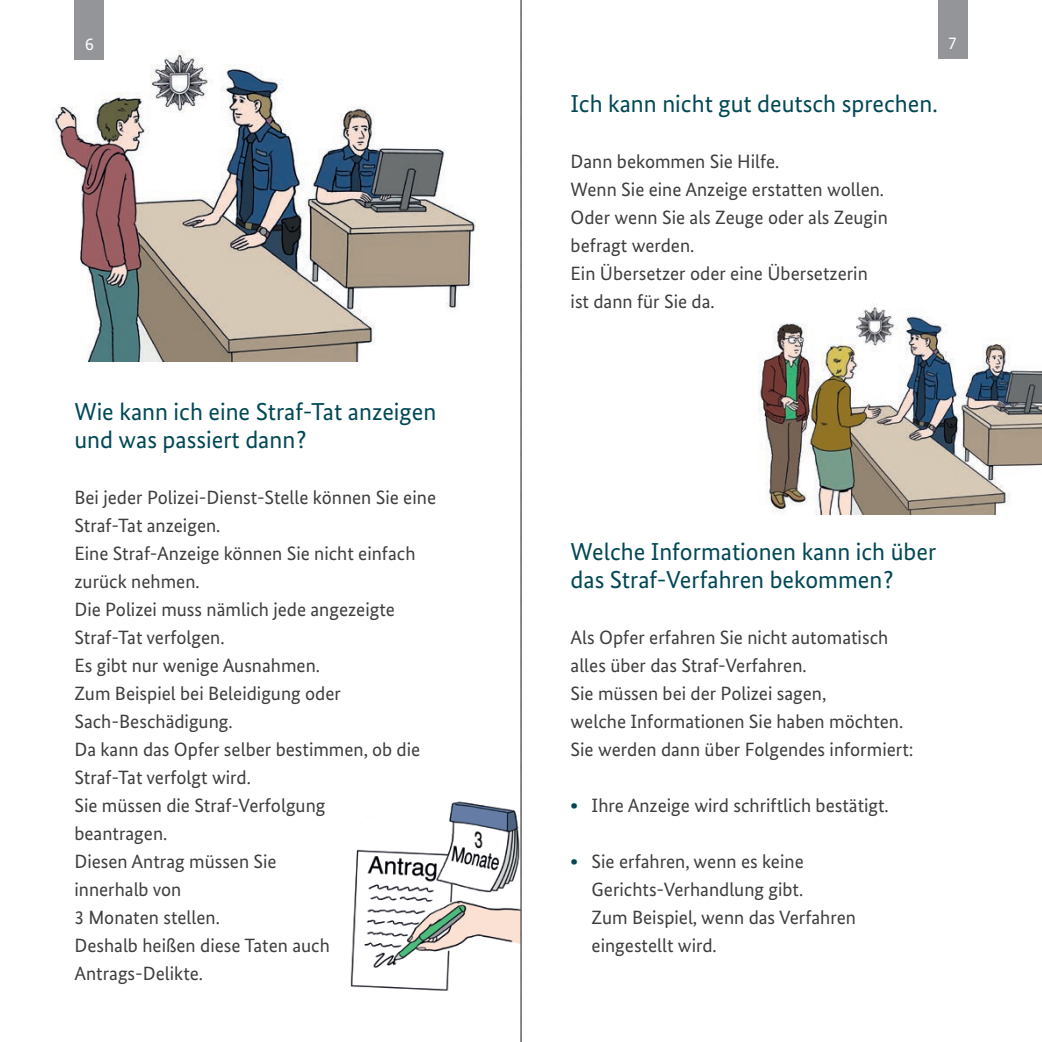
<style>
.page{position:relative;width:1042px;height:1042px;background:#fff}
.page>*{position:absolute;margin:0;border:0;box-sizing:border-box;transform-origin:0 0}
.t1{font:24.5px/28px "Bundes Sans";color:#004855}
.t2{font:19.25px/28px "Bundes Sans";color:#3e3e3f}
.t3{font:17.32px "Bundes Sans";color:#fff}
.s1{font-weight:700;color:#004855}
</style>
<div class="page">
<img style="left:52px;top:50px;width:423px;height:311px">
<div style="left:937px;top:0;width:30px;height:59px;background:#939598"></div>
<div style="left:74px;top:0;width:30px;height:60px;background:#939598"></div>
<img style="left:350px;top:798px;width:171px;height:196px">
<img style="left:758px;top:306px;width:284px;height:208px">
<svg style="left:521px;top:0;width:1px;height:1042px"></svg>
<p class="t3" style="left:85px;top:35px;width:10px">6</p>
<h2 class="t1" style="left:74px;top:398px;width:363px">Wie kann ich eine Straf-Tat anzeigen und was passiert dann ?</h2>
<p class="t2" style="left:74px;top:483px;width:363px">Bei jeder Polizei-Dienst-Stelle können Sie eine<br>Straf-Tat anzeigen.</p>
<p class="t2" style="left:74px;top:539px;width:343px">Eine Straf-Anzeige können Sie nicht einfach zurück nehmen.</p>
<p class="t2" style="left:74px;top:595px;width:322px">Die Polizei muss nämlich jede angezeigte<br>Straf-Tat verfolgen.</p>
<p class="t2" style="left:74px;top:652px;width:247px">Es gibt nur wenige Ausnahmen.</p>
<p class="t2" style="left:74px;top:680px;width:268px">Zum Beispiel bei Beleidigung oder<br>Sach-Beschädigung.</p>
<p class="t2" style="left:74px;top:736px;width:347px">Da kann das Opfer selber bestimmen, ob die<br>Straf-Tat verfolgt wird.</p>
<p class="t2" style="left:74px;top:792px;width:252px">Sie müssen die Straf-Verfolgung beantragen.</p>
<p class="t2" style="left:74px;top:848px;width:204px">Diesen Antrag müssen Sie innerhalb von<br>3 Monaten stellen.</p>
<p class="t2" style="left:74px;top:932px;width:257px">Deshalb heißen diese Taten auch<br>Antrags-Delikte.</p>
<p class="t3" style="left:948px;top:34px;width:10px">7</p>
<h2 class="t1" style="left:570px;top:90px;width:368px">Ich kann nicht gut deutsch sprechen.</h2>
<p class="t2" style="left:570px;top:147px;width:210px">Dann bekommen Sie Hilfe.</p>
<p class="t2" style="left:570px;top:176px;width:315px">Wenn Sie eine Anzeige erstatten wollen.</p>
<p class="t2" style="left:570px;top:204px;width:319px">Oder wenn Sie als Zeuge oder als Zeugin befragt werden.</p>
<p class="t2" style="left:570px;top:260px;width:299px">Ein Übersetzer oder eine Übersetzerin ist dann für Sie da.</p>
<h2 class="t1" style="left:570px;top:538px;width:367px">Welche Informationen kann ich über das Straf-Verfahren bekommen ?</h2>
<p class="t2" style="left:570px;top:623px;width:319px">Als Opfer erfahren Sie nicht automatisch alles über das Straf-Verfahren.</p>
<p class="t2" style="left:570px;top:679px;width:334px">Sie müssen bei der Polizei sagen,<br>welche Informationen Sie haben möchten.</p>
<p class="t2" style="left:570px;top:735px;width:344px">Sie werden dann über Folgendes informiert:</p>
<p class="t2" style="left:570px;top:791px;width:320px"><span class="s1">•</span> Ihre Anzeige wird schriftlich bestätigt.</p>
<p class="t2" style="left:591px;top:847px;width:266px;text-indent:-21px"><span class="s1">•</span> Sie erfahren, wenn es keine<br>Gerichts-Verhandlung gibt.<br>Zum Beispiel, wenn das Verfahren eingestellt wird.</p>
</div>
